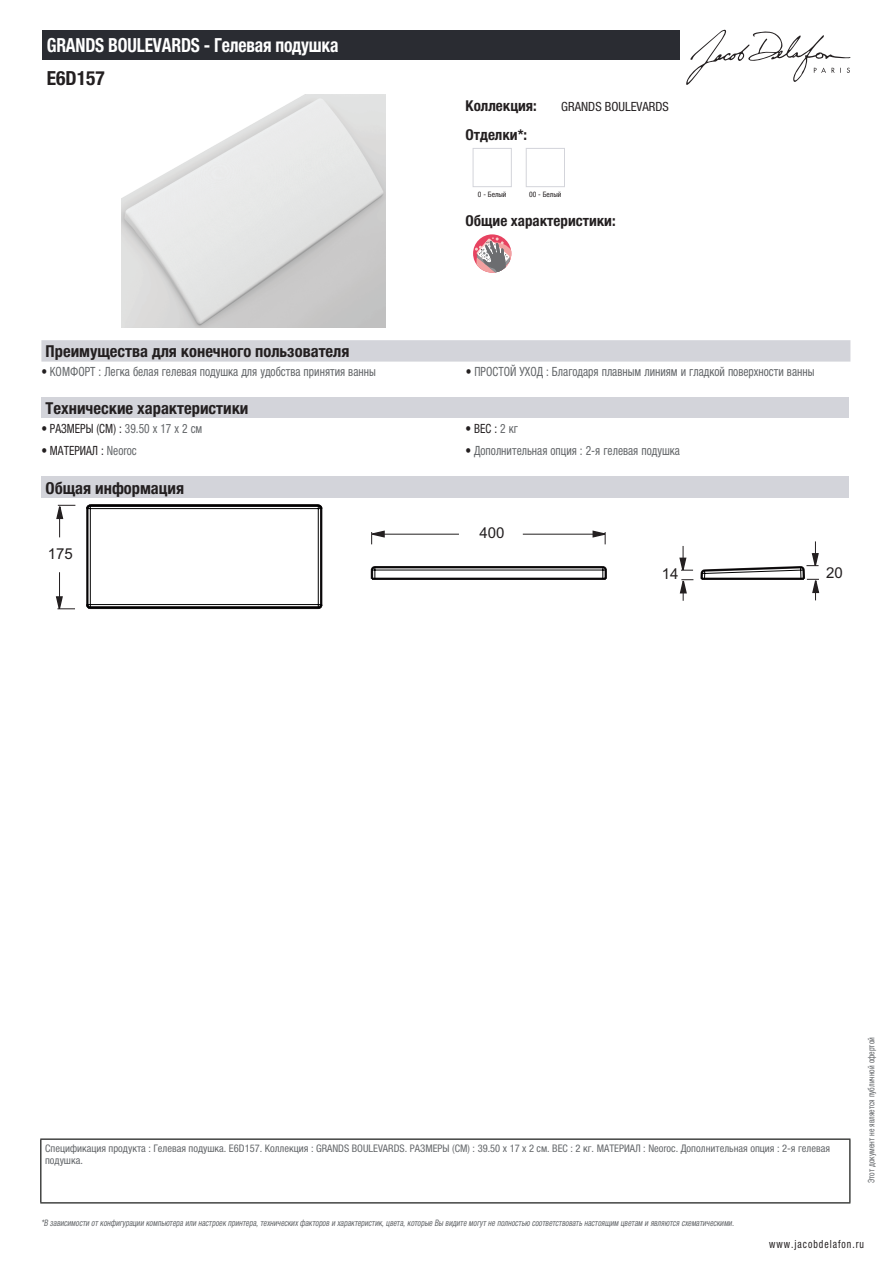
<style>
.page{position:relative;width:893px;height:1263px;background:#fff}
.page>*{position:absolute;margin:0;border:0;box-sizing:border-box;transform-origin:0 0}
.t1{font:700 condensed 19.5px "Helvetica Neue LTCYR";letter-spacing:-.01em;color:#fff;scale:.9 1}
.t2{font:700 condensed 19.5px "Helvetica Neue LTCYR";color:#231f20}
.t3{font:700 condensed 16.5px "Helvetica Neue LTCYR";color:#231f20}
.t4{font:700 condensed 15px "Helvetica Neue LTCYR";color:#231f20}
.t5{font:15px "Arial";color:#231f20}
.t6{font:condensed 12.75px "Helvetica Neue LTCYR";color:#626568;scale:.9 1}
.t7{font:condensed 12.75px "Helvetica Neue LTCYR";color:#231f20;scale:.9 1}
.t8{font:condensed 12.75px "Helvetica Neue LTCYR";color:#231f20}
.t9{font:condensed 11.25px "Helvetica Neue LTCYR";letter-spacing:.1em;color:#231f20;scale:.87 1}
.t10{font:condensed 10.5px/12px "Helvetica Neue LTCYR";color:#626568}
.t11{font:italic condensed 9px "Helvetica Neue LTCYR";color:#626568;scale:.87 1}
.t12{font:condensed 9px "Helvetica Neue LTCYR";color:#626568;scale:.87 1}
.t13{font:condensed 7.5px "Helvetica Neue LTCYR";color:#231f20}
.s1{color:#231f20}
.s2{color:#626568}
</style>
<div class="page">
<svg style="left:686px;top:30px;width:164px;height:55px"></svg>
<img style="left:121px;top:95px;width:265px;height:232px">
<div style="left:473px;top:148px;width:39px;height:39px;border:1px solid #d3d4da"></div>
<div style="left:526px;top:148px;width:39px;height:39px;border:1px solid #d3d4da"></div>
<svg style="left:473px;top:234px;width:38px;height:39px"></svg>
<svg style="left:475px;top:237px;width:36px;height:36px"></svg>
<div style="left:41px;top:340px;width:809px;height:22px;background:#d3d4da"></div>
<div style="left:41px;top:397px;width:808px;height:21px;background:#d3d4da"></div>
<div style="left:41px;top:477px;width:808px;height:21px;background:#d3d4da"></div>
<svg style="left:86px;top:505px;width:719px;height:104px"></svg>
<svg style="left:56px;top:504px;width:19px;height:33px"></svg>
<hr style="left:59px;top:572px;width:1px;height:30px;background:#231f20">
<svg style="left:55px;top:596px;width:20px;height:13px"></svg>
<svg style="left:806px;top:541px;width:14px;height:59px"></svg>
<svg style="left:679px;top:546px;width:14px;height:55px"></svg>
<hr style="left:375px;top:534px;width:84px;height:1px;background:#231f20">
<hr style="left:523px;top:534px;width:71px;height:1px;background:#231f20">
<svg style="left:366px;top:530px;width:20px;height:14px"></svg>
<svg style="left:592px;top:530px;width:19px;height:14px"></svg>
<div style="left:43px;top:30px;width:637px;height:30px;background:#2a2c32"></div>
<hr style="left:40px;top:1138px;width:810px;height:2px;background:#040503">
<hr style="left:40px;top:1140px;width:1px;height:62px;background:#040503">
<hr style="left:849px;top:1140px;width:1px;height:62px;background:#040503">
<hr style="left:40px;top:1202px;width:810px;height:1px;background:#040503">
<h1 class="t1" style="left:47px;top:34px;width:326px">GRANDS BOULEVARDS - Гелевая подушка</h1>
<h1 class="t2" style="left:47px;top:67px;width:60px">E6D157</h1>
<h3 class="t4" style="left:466px;top:97px;width:73px">Коллекция:</h3>
<h3 class="t8" style="left:561px;top:99px;width:109px">GRANDS BOULEVARDS</h3>
<h3 class="t4" style="left:466px;top:126px;width:63px">Отделки*:</h3>
<p class="t13" style="left:478px;top:190px;width:30px">0 - Белый</p>
<p class="t13" style="left:529px;top:190px;width:34px">00 - Белый</p>
<h3 class="t4" style="left:466px;top:212px;width:152px">Общие характеристики:</h3>
<h2 class="t3" style="left:46px;top:342px;width:305px">Преимущества для конечного пользователя</h2>
<h3 class="t6" style="left:41px;top:364px;width:373px"><span class="s1">•</span> КОМФОРТ : Легка белая гелевая подушка для удобства принятия ванны</h3>
<h3 class="t6" style="left:466px;top:364px;width:389px"><span class="s1">•</span> ПРОСТОЙ УХОД : Благодаря плавным линиям и гладкой поверхности ванны</h3>
<h2 class="t3" style="left:46px;top:399px;width:204px">Технические характеристики</h2>
<h3 class="t7" style="left:41px;top:421px;width:180px">• РАЗМЕРЫ (СМ) : <span class="s2">39.50 x 17 x 2 см</span></h3>
<h3 class="t7" style="left:466px;top:421px;width:60px">• ВЕС : <span class="s2">2 кг</span></h3>
<h3 class="t7" style="left:41px;top:444px;width:108px">• МАТЕРИАЛ : <span class="s2">Neoroc</span></h3>
<h3 class="t6" style="left:466px;top:444px;width:240px"><span class="s1">•</span> Дополнительная опция : 2-я гелевая подушка</h3>
<h2 class="t3" style="left:46px;top:479px;width:140px">Общая информация</h2>
<h3 class="t5" style="left:48px;top:544px;width:27px">175</h3>
<h3 class="t5" style="left:479px;top:523px;width:27px">400</h3>
<h3 class="t5" style="left:662px;top:564px;width:18px">14</h3>
<h3 class="t5" style="left:826px;top:562px;width:18px">20</h3>
<p class="t10" style="left:45px;top:1142px;width:786px">Спецификация продукта : Гелевая подушка. E6D157. Коллекция : GRANDS BOULEVARDS. РАЗМЕРЫ (СМ) : 39.50 x 17 x 2 см. ВЕС : 2 кг. МАТЕРИАЛ : Neoroc. Дополнительная опция : 2-я гелевая подушка.</p>
<p class="t11" style="left:41px;top:1218px;width:800px">*В зависимости отконфигурации компьютера или настроек принтера,техническихфакторов и характеристик,цвета,которые Вы видите могутне полностью соответствоватьнастоящим цветам и являются схематическими.</p>
<p class="t12" style="left:866px;top:1183px;width:169px;rotate:-90deg">Этот документ не является публичной офертой</p>
<p class="t9" style="left:769px;top:1237px;width:110px">www.jacobdelafon.ru</p>
</div>
